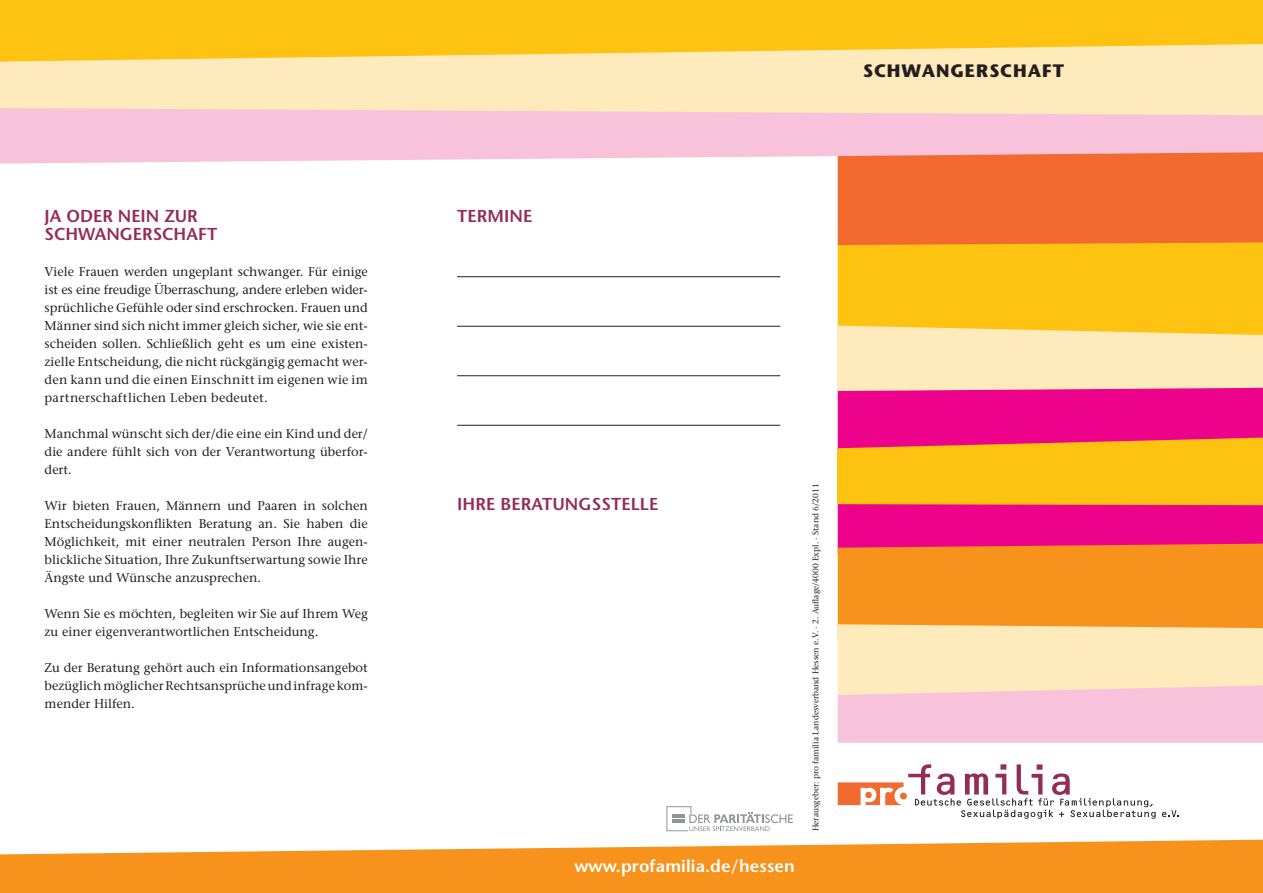
<style>
.page{position:relative;width:1263px;height:893px;background:#fff}
.page>*{position:absolute;margin:0;border:0;box-sizing:border-box;transform-origin:0 0}
.t1{font:700 18px "Stone Sans";letter-spacing:.055em;color:#231f20}
.t2{font:600 17.25px/18px "Stone Sans";letter-spacing:.005em;color:#942c57}
.t3{font:600 17.25px "Stone Sans";letter-spacing:.01em;color:#fff}
.t4{font:12.75px/18px "Stone Serif";color:#231f20;text-align:justify}
.t5{font:8.25px "Stone Serif";color:#231f20}
</style>
<div class="page">
<div style="left:838px;top:245px;width:425px;height:72px;background:#fec210"></div>
<div style="left:838px;top:164px;width:425px;height:81px;background:#f26a30"></div>
<svg style="left:838px;top:317px;width:425px;height:426px;background:#f89a78"></svg>
<svg style="left:0;top:115px;width:1263px;height:49px;background:#f7c0d0"></svg>
<div style="left:0;top:62px;width:1263px;height:53px;background:#feeaba"></div>
<svg style="left:0;top:840px;width:1263px;height:53px;background:#f8a13b"></svg>
<svg style="left:0;top:0;width:1263px;height:62px;background:#fec729"></svg>
<svg style="left:1162px;top:810px;width:16px;height:7px"></svg>
<svg style="left:838px;top:764px;width:317px;height:55px"></svg>
<svg style="left:667px;top:806px;width:126px;height:25px"></svg>
<hr style="left:457px;top:276px;width:323px;height:1px;background:#231f20">
<hr style="left:457px;top:326px;width:323px;height:1px;background:#231f20">
<hr style="left:457px;top:375px;width:323px;height:1px;background:#231f20">
<hr style="left:457px;top:425px;width:323px;height:1px;background:#231f20">
<h2 class="t2" style="left:45px;top:207px;width:174px">JA ODER NEIN ZUR<br>SCHWANGERSCHAFT</h2>
<p class="t4" style="left:45px;top:263px;width:325px">Viele Frauen werden ungeplant schwanger. Für einige ist es eine freudige Überraschung, andere erleben wider&shy;sprüchliche Gefühle oder sind erschrocken. Frauen und Männer sind sich nicht immer gleich sicher, wie sie ent&shy;scheiden sollen. Schließlich geht es um eine existen&shy;zielle Entscheidung, die nicht rückgängig gemacht wer&shy;den kann und die einen Einschnitt im eigenen wie im partnerschaftlichen Leben bedeutet.</p>
<p class="t4" style="left:45px;top:425px;width:325px">Manchmal wünscht sich der/die eine ein Kind und der/ die andere fühlt sich von der Verantwortung überfor&shy;dert.</p>
<p class="t4" style="left:45px;top:497px;width:325px">Wir bieten Frauen, Männern und Paaren in solchen Entscheidungskonflikten Beratung an. Sie haben die Möglichkeit, mit einer neutralen Person Ihre augen&shy;blickliche Situation, Ihre Zukunftserwartung sowie Ihre Ängste und Wünsche anzusprechen.</p>
<p class="t4" style="left:45px;top:605px;width:325px">Wenn Sie es möchten, begleiten wir Sie auf Ihrem Weg zu einer eigenverantwortlichen Entscheidung.</p>
<p class="t4" style="left:45px;top:659px;width:325px">Zu der Beratung gehört auch ein Informationsangebot bezüglich möglicher Rechtsansprüche und infrage kom&shy;mender Hilfen.</p>
<h2 class="t2" style="left:457px;top:207px;width:77px">TERMINE</h2>
<h1 class="t1" style="left:863px;top:59px;width:202px">SCHWANGERSCHAFT</h1>
<h2 class="t2" style="left:457px;top:495px;width:203px">IHRE BERATUNGSSTELLE</h2>
<h2 class="t3" style="left:574px;top:855px;width:222px">www.profamilia.de/hessen</h2>
<p class="t5" style="left:810px;top:831px;width:349px;rotate:-90deg">Herausgeber: pro familia Landesverband Hessen e.V. · 2. Auflage/4000 Expl. · Stand 6/2011</p>
</div>
